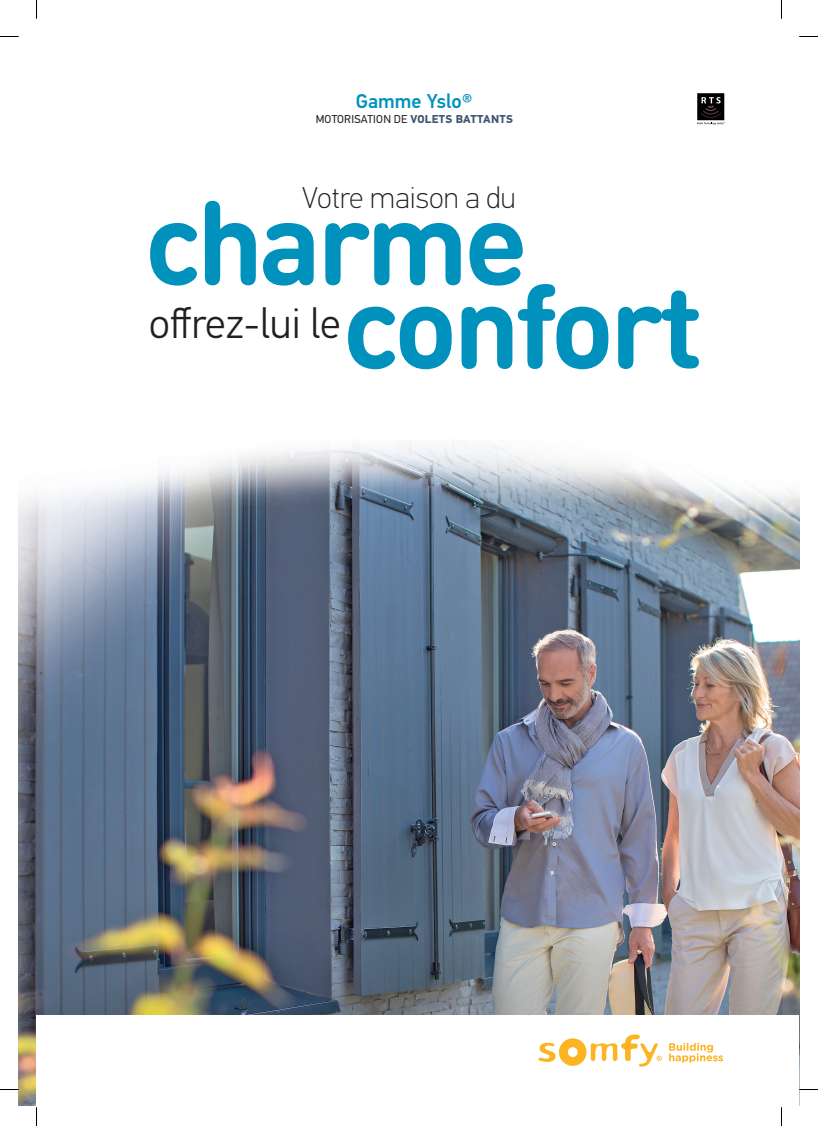
<style>
.page{position:relative;width:818px;height:1126px;background:#fff}
.page>*{position:absolute;margin:0;border:0;box-sizing:border-box;transform-origin:0 0}
.t1{font:700 117.38px "DIN Round Pro";letter-spacing:-.04em;color:#0092bd}
.t2{font:300 42.5px "PF Din Text Pro";color:#231f20}
.t3{font:100 30px "PF Din Text Pro";color:#231f20}
.t4{font:500 20px "PF Din Text Pro";color:#0092bd}
.t5{font:11.5px "PF Din Text Pro";letter-spacing:.02em;color:#231f20}
.s1{font-weight:700;color:#3d5572}
</style>
<div class="page">
<img style="left:19px;top:443px;width:779px;height:662px">
<img style="left:38px;top:930px;width:744px;height:84px">
<div style="left:36px;top:1014px;width:762px;height:93px;background:#fff"></div>
<div style="left:696px;top:93px;width:27px;height:27px;background:#000"></div>
<svg style="left:696px;top:97px;width:28px;height:28px"></svg>
<svg style="left:538px;top:1034px;width:123px;height:32px"></svg>
<svg style="left:669px;top:1042px;width:53px;height:20px"></svg>
<svg style="left:0;top:36px;width:19px;height:1px"></svg>
<svg style="left:799px;top:36px;width:18px;height:1px"></svg>
<svg style="left:0;top:1088px;width:19px;height:2px"></svg>
<svg style="left:799px;top:1088px;width:18px;height:2px"></svg>
<svg style="left:36px;top:0;width:1px;height:19px"></svg>
<svg style="left:36px;top:1107px;width:1px;height:18px"></svg>
<p class="t4" style="left:355px;top:89px;width:118px">Gamme Yslo®</p>
<p class="t5" style="left:315px;top:112px;width:198px">MOTORISATION DE <span class="s1">VOLETS BATTANTS</span></p>
<p class="t3" style="left:302px;top:180px;width:215px">Votre maison a du</p>
<p class="t1" style="left:144px;top:161px;width:384px">charme</p>
<p class="t1" style="left:342px;top:244px;width:361px">confort</p>
<p class="t2" style="left:149px;top:299px;width:193px">offrez-lui le</p>
</div>
